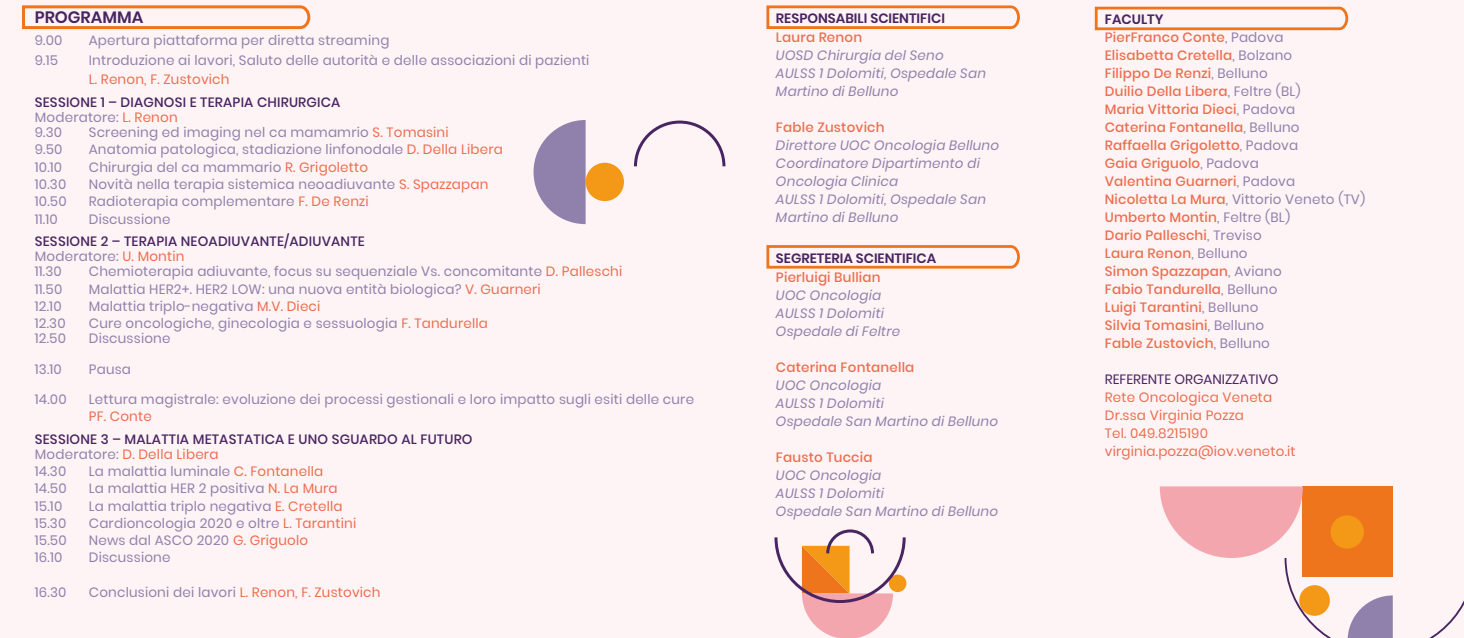
<style>
.page{position:relative;width:1464px;height:638px;background:#fef4f5}
.page>*{position:absolute;margin:0;border:0;box-sizing:border-box;transform-origin:0 0}
.t1{font:600 16.5px "Poppins";color:#482462}
.t2{font:13.5px "Poppins";letter-spacing:.015em;color:#9081ac}
.t3{font:500 13.5px/18px "Poppins";letter-spacing:.015em;color:#ed6e50}
.t4{font:italic 13.5px/18px "Poppins";letter-spacing:.015em;color:#9081ac}
.t5{font:500 13.5px/15.1px "Poppins";letter-spacing:.015em;color:#482462}
.t6{font:13.5px/18px "Poppins";letter-spacing:.015em;color:#ed6e50}
.t7{font:600 13.5px "Poppins";color:#482462}
.t8{font:13.5px "Poppins";color:#482462}
.s1{font-weight:400;color:#9081ac}
.s2{font-weight:400;color:#ed6e50}
.s3{color:#ed6e50}
.s4{font-weight:600;color:#482462}
</style>
<div class="page">
<svg style="left:774px;top:529px;width:133px;height:109px"></svg>
<div style="left:586px;top:163px;width:38px;height:38px;background:#f49817;border-radius:50%"></div>
<svg style="left:534px;top:120px;width:52px;height:104px"></svg>
<svg style="left:634px;top:120px;width:92px;height:47px"></svg>
<svg style="left:22px;top:5px;width:289px;height:25px"></svg>
<svg style="left:1160px;top:486px;width:304px;height:152px"></svg>
<svg style="left:766px;top:5px;width:254px;height:24px"></svg>
<svg style="left:1094px;top:6px;width:255px;height:25px"></svg>
<svg style="left:766px;top:245px;width:254px;height:24px"></svg>
<p class="t1" style="left:35px;top:8px;width:110px">PROGRAMMA</p>
<p class="t2" style="left:35px;top:33px;width:29px">9.00</p>
<p class="t2" style="left:89px;top:33px;width:302px">Apertura piattaforma per diretta streaming</p>
<p class="t2" style="left:35px;top:52px;width:25px">9.15</p>
<p class="t2" style="left:89px;top:52px;width:502px">Introduzione ai lavori, Saluto delle autorità e delle associazioni di pazienti</p>
<p class="t6" style="left:89px;top:71px;width:142px">L. Renon, F. Zustovich</p>
<p class="t5" style="left:35px;top:95px;width:307px">SESSIONE 1 – DIAGNOSI E TERAPIA CHIRURGICA<br><span class="s1">Moderatore:</span> <span class="s2">L. Renon<br></span><span class="s1">9.30</span></p>
<p class="t2" style="left:89px;top:125px;width:361px">Screening ed imaging nel ca mamamrio <span class="s3">S. Tomasini</span></p>
<p class="t2" style="left:35px;top:142px;width:29px">9.50</p>
<p class="t2" style="left:89px;top:142px;width:416px">Anatomia patologica, stadiazione linfonodale <span class="s3">D. Della Libera</span></p>
<p class="t2" style="left:35px;top:159px;width:29px">10.10</p>
<p class="t2" style="left:89px;top:159px;width:281px">Chirurgia del ca mammario <span class="s3">R. Grigoletto</span></p>
<p class="t2" style="left:35px;top:176px;width:33px">10.30</p>
<p class="t2" style="left:89px;top:176px;width:401px">Novità nella terapia sistemica neoadiuvante <span class="s3">S. Spazzapan</span></p>
<p class="t2" style="left:35px;top:194px;width:33px">10.50</p>
<p class="t2" style="left:89px;top:194px;width:281px">Radioterapia complementare <span class="s3">F. De Renzi</span></p>
<p class="t2" style="left:35px;top:211px;width:25px">11.10</p>
<p class="t2" style="left:89px;top:211px;width:83px">Discussione</p>
<p class="t5" style="left:35px;top:234px;width:331px">SESSIONE 2 – TERAPIA NEOADIUVANTE/ADIUVANTE<br><span class="s1">Moderatore:</span> <span class="s2">U. Montin<br></span><span class="s1">11.30</span></p>
<p class="t2" style="left:89px;top:264px;width:535px">Chemioterapia adiuvante, focus su sequenziale Vs. concomitante <span class="s3">D. Palleschi</span></p>
<p class="t2" style="left:35px;top:281px;width:29px">11.50</p>
<p class="t2" style="left:89px;top:281px;width:453px">Malattia HER2+. HER2 LOW: una nuova entità biologica? <span class="s3">V. Guarneri</span></p>
<p class="t2" style="left:35px;top:298px;width:28px">12.10</p>
<p class="t2" style="left:89px;top:298px;width:233px">Malattia triplo-negativa <span class="s3">M.V. Dieci</span></p>
<p class="t2" style="left:35px;top:315px;width:32px">12.30</p>
<p class="t2" style="left:89px;top:315px;width:401px">Cure oncologiche, ginecologia e sessuologia <span class="s3">F. Tandurella</span></p>
<p class="t2" style="left:35px;top:331px;width:33px">12.50</p>
<p class="t2" style="left:89px;top:331px;width:83px">Discussione</p>
<p class="t2" style="left:35px;top:361px;width:29px">13.10</p>
<p class="t2" style="left:89px;top:361px;width:44px">Pausa</p>
<p class="t2" style="left:35px;top:391px;width:33px">14.00</p>
<p class="t2" style="left:89px;top:391px;width:607px">Lettura magistrale: evoluzione dei processi gestionali e loro impatto sugli esiti delle cure</p>
<p class="t6" style="left:89px;top:407px;width:64px">PF. Conte</p>
<p class="t5" style="left:35px;top:431px;width:439px">SESSIONE 3 – MALATTIA METASTATICA E UNO SGUARDO AL FUTURO<br><span class="s1">Moderatore:</span> <span class="s2">D. Della Libera</span></p>
<p class="t2" style="left:35px;top:463px;width:33px">14.30</p>
<p class="t2" style="left:89px;top:463px;width:236px">La malattia luminale <span class="s3">C. Fontanella</span></p>
<p class="t2" style="left:35px;top:481px;width:33px">14.50</p>
<p class="t2" style="left:89px;top:481px;width:250px">La malattia HER 2 positiva <span class="s3">N. La Mura</span></p>
<p class="t2" style="left:35px;top:498px;width:29px">15.10</p>
<p class="t2" style="left:89px;top:498px;width:255px">La malattia triplo negativa <span class="s3">E. Cretella</span></p>
<p class="t2" style="left:35px;top:515px;width:33px">15.30</p>
<p class="t2" style="left:89px;top:515px;width:269px">Cardioncologia 2020 e oltre <span class="s3">L. Tarantini</span></p>
<p class="t2" style="left:35px;top:532px;width:33px">15.50</p>
<p class="t2" style="left:89px;top:532px;width:221px">News dal ASCO 2020 <span class="s3">G. Griguolo</span></p>
<p class="t2" style="left:35px;top:550px;width:29px">16.10</p>
<p class="t2" style="left:89px;top:550px;width:83px">Discussione</p>
<p class="t2" style="left:35px;top:584px;width:33px">16.30</p>
<p class="t2" style="left:89px;top:584px;width:293px">Conclusioni dei lavori <span class="s3">L. Renon, F. Zustovich</span></p>
<p class="t7" style="left:776px;top:10px;width:170px">RESPONSABILI SCIENTIFICI</p>
<p class="t3" style="left:776px;top:29px;width:88px">Laura Renon</p>
<p class="t4" style="left:776px;top:47px;width:212px">UOSD Chirurgia del Seno<br>AULSS 1 Dolomiti, Ospedale San<br>Martino di Belluno</p>
<p class="t3" style="left:776px;top:119px;width:110px">Fable Zustovich</p>
<p class="t4" style="left:776px;top:137px;width:225px">Direttore UOC Oncologia Belluno<br>Coordinatore Dipartimento di<br>Oncologia Clinica<br>AULSS 1 Dolomiti, Ospedale San<br>Martino di Belluno</p>
<p class="t7" style="left:776px;top:250px;width:162px">SEGRETERIA SCIENTIFICA</p>
<p class="t3" style="left:776px;top:269px;width:106px">Pierluigi Bullian</p>
<p class="t4" style="left:776px;top:287px;width:126px">UOC Oncologia<br>AULSS 1 Dolomiti<br>Ospedale di Feltre</p>
<p class="t3" style="left:776px;top:359px;width:140px">Caterina Fontanella</p>
<p class="t4" style="left:776px;top:377px;width:224px">UOC Oncologia<br>AULSS 1 Dolomiti<br>Ospedale San Martino di Belluno</p>
<p class="t3" style="left:776px;top:449px;width:98px">Fausto Tuccia</p>
<p class="t4" style="left:776px;top:467px;width:224px">UOC Oncologia<br>AULSS 1 Dolomiti<br>Ospedale San Martino di Belluno</p>
<p class="t3" style="left:1105px;top:11px;width:262px"><span class="s4">FACULTY<br></span>PierFranco Conte<span class="s1">, Padova<br></span>Elisabetta Cretella<span class="s1">, Bolzano<br></span>Filippo De Renzi<span class="s1">, Belluno<br></span>Duilio Della Libera<span class="s1">, Feltre (BL)<br></span>Maria Vittoria Dieci<span class="s1">, Padova<br></span>Caterina Fontanella<span class="s1">, Belluno<br></span>Raffaella Grigoletto<span class="s1">, Padova<br></span>Gaia Griguolo<span class="s1">, Padova<br></span>Valentina Guarneri<span class="s1">, Padova<br></span>Nicoletta La Mura<span class="s1">, Vittorio Veneto (TV)<br></span>Umberto Montin<span class="s1">, Feltre (BL)<br></span>Dario Palleschi<span class="s1">, Treviso<br></span>Laura Renon<span class="s1">, Belluno<br></span>Simon Spazzapan<span class="s1">, Aviano<br></span>Fabio Tandurella<span class="s1">, Belluno<br></span>Luigi Tarantini<span class="s1">, Belluno<br></span>Silvia Tomasini<span class="s1">, Belluno<br></span>Fable Zustovich<span class="s1">, Belluno</span></p>
<p class="t8" style="left:1105px;top:372px;width:175px">REFERENTE ORGANIZZATIVO</p>
<p class="t6" style="left:1105px;top:388px;width:192px">Rete Oncologica Veneta<br>Dr.ssa Virginia Pozza<br>Tel. 049.8215190 virginia.pozza@iov.veneto.it</p>
</div>
